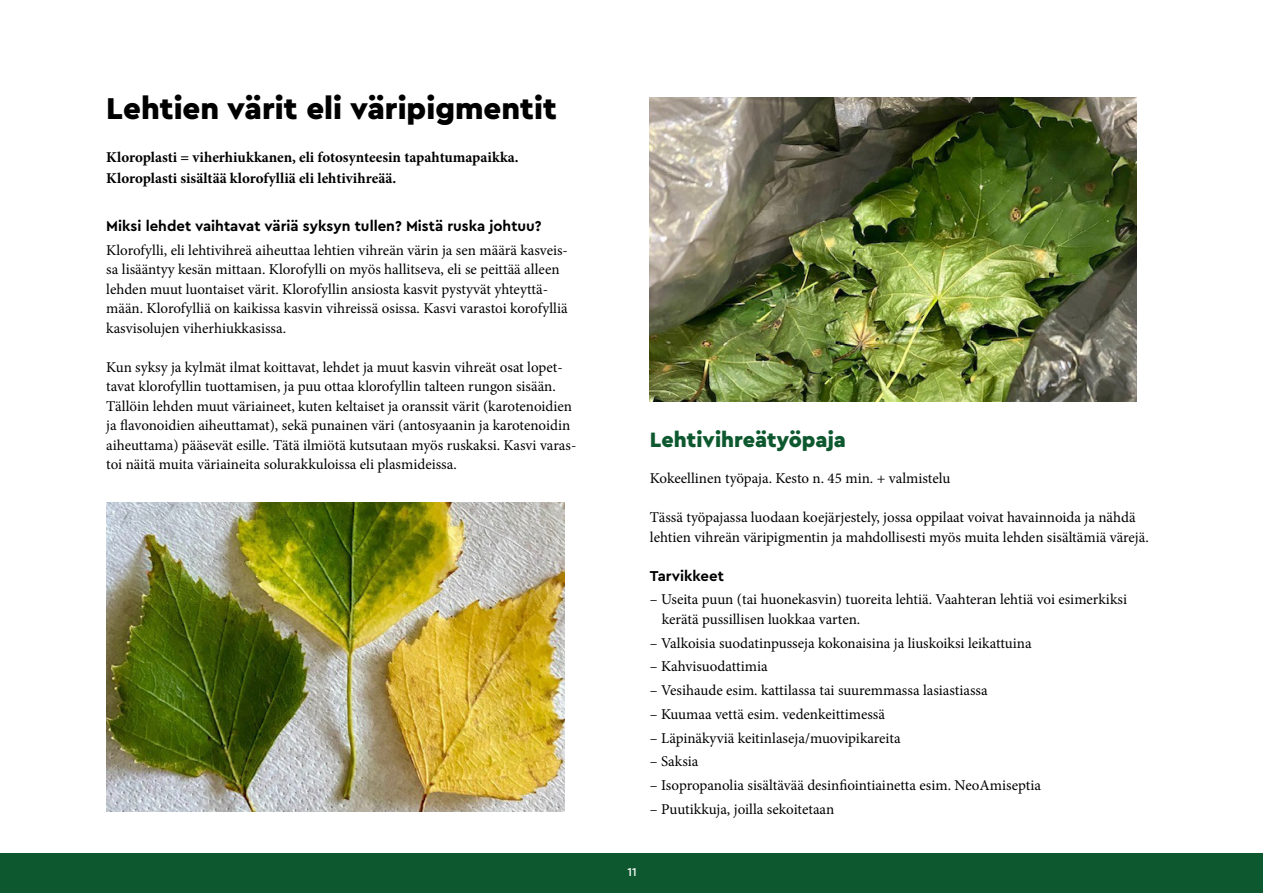
<style>
.page{position:relative;width:1263px;height:893px;background:#fff}
.page>*{position:absolute;margin:0;border:0;box-sizing:border-box;transform-origin:0 0}
.H2_otsikko{font:900 31.5px "Cera PRO";color:#000}
.H2_otsikko-2{font:900 21.75px "Cera PRO";color:#0d582e}
.leipis{font:15px/19.5px "Minion Pro";color:#000}
.leipis-2{font:700 15px/21px "Minion Pro";color:#000}
.leipis-3{font:700 15px "Cera PRO";color:#000}
.t1{font:500 12px "Cera PRO";color:#fff}
</style>
<div class="page">
<div style="left:0;top:853px;width:1263px;height:40px;background:#0d582e"></div>
<img style="left:650px;top:98px;width:486px;height:303px">
<img style="left:106px;top:502px;width:458px;height:309px">
<p class="H2_otsikko" style="left:106px;top:87px;width:452px">Lehtien värit eli väripigmentit</p>
<p class="leipis-2" style="left:106px;top:147px;width:414px">Kloroplasti = viherhiukkanen, eli fotosynteesin tapahtumapaikka.<br>Kloroplasti sisältää klorofylliä eli lehtivihreää.</p>
<p class="leipis-3" style="left:106px;top:216px;width:437px">Miksi lehdet vaihtavat väriä syksyn tullen? Mistä ruska johtuu?</p>
<p class="leipis" style="left:106px;top:240px;width:463px">Klorofylli, eli lehtivihreä aiheuttaa lehtien vihreän värin ja sen määrä kasveis&shy;sa lisääntyy kesän mittaan. Klorofylli on myös hallitseva, eli se peittää alleen lehden muut luontaiset värit. Klorofyllin ansiosta kasvit pystyvät yhteyttä&shy;mään. Klorofylliä on kaikissa kasvin vihreissä osissa. Kasvi varastoi korofylliä kasvisolujen viherhiukkasissa.</p>
<p class="leipis" style="left:106px;top:357px;width:472px">Kun syksy ja kylmät ilmat koittavat, lehdet ja muut kasvin vihreät osat lopet&shy;tavat klorofyllin tuottamisen, ja puu ottaa klorofyllin talteen rungon sisään.<br>Tällöin lehden muut väriaineet, kuten keltaiset ja oranssit värit (karotenoidien ja flavonoidien aiheuttamat), sekä punainen väri (antosyaanin ja karotenoidin aiheuttama) pääsevät esille. Tätä ilmiötä kutsutaan myös ruskaksi. Kasvi varas&shy;toi näitä muita väriaineita solurakkuloissa eli plasmideissa.</p>
<p class="H2_otsikko-2" style="left:650px;top:425px;width:198px">Lehtivihreätyöpaja</p>
<p class="leipis" style="left:650px;top:469px;width:302px">Kokeellinen työpaja. Kesto n. 45 min. + valmistelu</p>
<p class="leipis" style="left:650px;top:508px;width:500px">Tässä työpajassa luodaan koejärjestely, jossa oppilaat voivat havainnoida ja nähdä lehtien vihreän väripigmentin ja mahdollisesti myös muita lehden sisältämiä värejä.</p>
<p class="leipis-3" style="left:650px;top:565px;width:76px">Tarvikkeet</p>
<p class="leipis" style="left:662px;top:590px;width:467px;text-indent:-12px">– Useita puun (tai huonekasvin) tuoreita lehtiä. Vaahteran lehtiä voi esimerkiksi kerätä pussillisen luokkaa varten.</p>
<p class="leipis" style="left:650px;top:633px;width:383px">– Valkoisia suodatinpusseja kokonaisina ja liuskoiksi leikattuina</p>
<p class="leipis" style="left:650px;top:657px;width:119px">– Kahvisuodattimia</p>
<p class="leipis" style="left:650px;top:681px;width:339px">– Vesihaude esim. kattilassa tai suuremmassa lasiastiassa</p>
<p class="leipis" style="left:650px;top:704px;width:237px">– Kuumaa vettä esim. vedenkeittimessä</p>
<p class="leipis" style="left:650px;top:728px;width:252px">– Läpinäkyviä keitinlaseja/muovipikareita</p>
<p class="leipis" style="left:650px;top:752px;width:50px">– Saksia</p>
<p class="leipis" style="left:650px;top:776px;width:393px">– Isopropanolia sisältävää desinfiointiainetta esim. NeoAmiseptia</p>
<p class="leipis" style="left:650px;top:799px;width:186px">– Puutikkuja, joilla sekoitetaan</p>
<p class="t1" style="left:627px;top:864px;width:11px">11</p>
</div>
